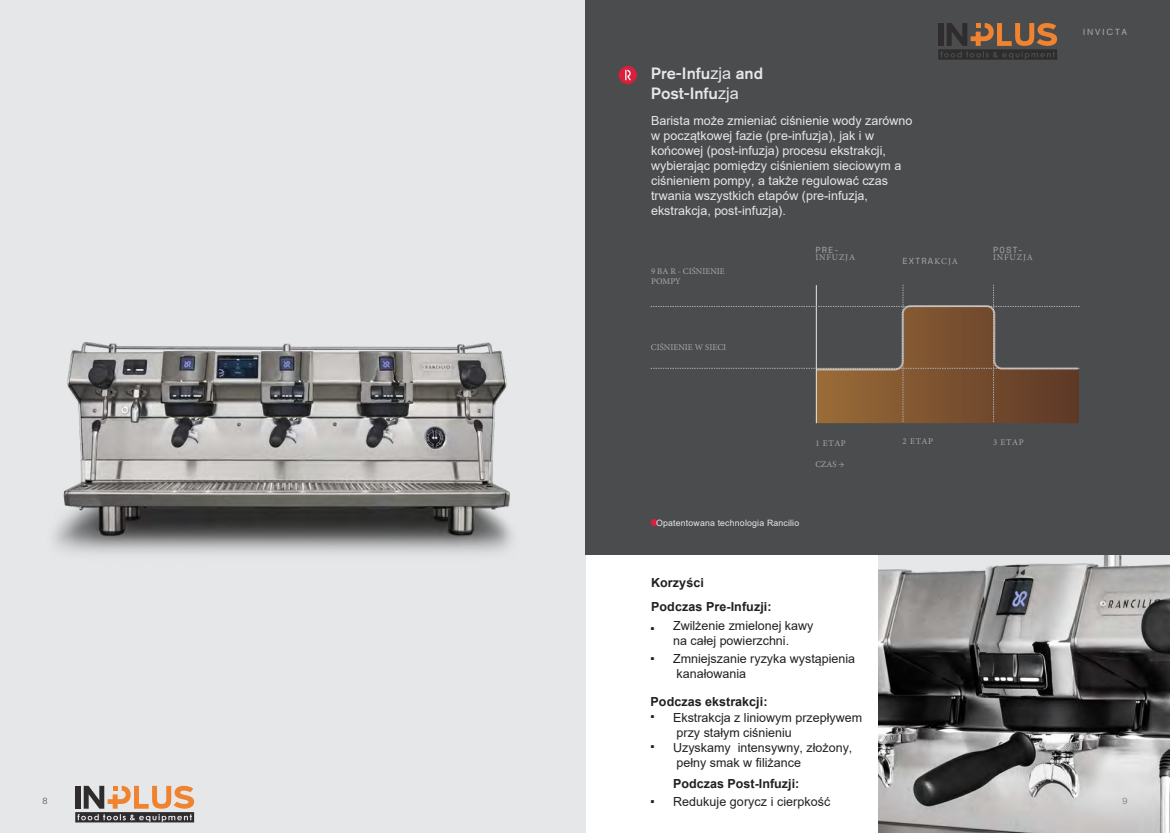
<style>
.page{position:relative;width:1170px;height:833px;background:#fff}
.page>*{position:absolute;margin:0;border:0;box-sizing:border-box;transform-origin:0 0}
.t1{font:500 16.25px/19.5px "Akzidenz Grotesk BQ";color:#e6e7e9}
.t2{font:12.5px/15px "Arial";color:#e6e7e9}
.t3{font:12.5px/15px "Arial";color:#231f20}
.t4{font:700 12.5px/24px "Arial";letter-spacing:.005em;color:#231f20}
.t5{font:8.75px/10.5px "Minion Pro";color:#a8a9ad}
.t6{font:8.75px "Arial";letter-spacing:.02em;color:#e6e7e9}
.t7{font:8.75px/7px "Minion Pro";letter-spacing:.095em;color:#a8a9ad}
.t8{font:8.75px "Space Mono";letter-spacing:.115em;color:#a8a9ad}
.t9{font:8.75px "Akzidenz Grotesk BQ";letter-spacing:.23em;color:#a8a9ad}
.Details{font:300 8.75px "Akzidenz Grotesk BQ";color:#4b4c4d}
.Details-2{font:300 8.75px "Akzidenz Grotesk BQ";color:#6c6d70}
.s1{font-family:"Arial";font-weight:400}
.s2{font-family:"Space Mono"}
.s3{font-family:"Minion Pro"}
.s4{font-family:"Akzidenz Grotesk BQ"}
</style>
<div class="page">
<img style="left:878px;top:555px;width:291px;height:278px">
<div style="left:0;top:0;width:585px;height:833px;background:#e6e7e9"></div>
<img style="left:54px;top:342px;width:458px;height:211px">
<div style="left:585px;top:0;width:584px;height:555px;background:#4b4c4d"></div>
<svg style="left:650px;top:285px;width:429px;height:138px"></svg>
<div style="left:618px;top:66px;width:18px;height:18px;background:#da1f3d;border-radius:50%"></div>
<svg style="left:625px;top:70px;width:5px;height:10px"></svg>
<div style="left:650px;top:519px;width:7px;height:7px;background:#da1f3d;border-radius:50%"></div>
<svg style="left:75px;top:786px;width:119px;height:36px"></svg>
<svg style="left:938px;top:23px;width:119px;height:37px"></svg>
<p class="t1" style="left:651px;top:63px;width:114px">Pre-Infu<span class="s1">zja</span> and<br>Post-Infu<span class="s1">zja</span></p>
<p class="t2" style="left:651px;top:113px;width:263px">Barista może zmieniać ciśnienie wody zarówno w początkowej fazie (pre-infuzja), jak i w końcowej (post-infuzja) procesu ekstrakcji, wybierając pomiędzy ciśnieniem sieciowym a ciśnieniem pompy, a także regulować czas trwania wszystkich etapów (pre-infuzja, ekstrakcja, post-infuzja).</p>
<p class="t5" style="left:651px;top:266px;width:75px">9 BA R - CIŚNIENIE<br>POMPY</p>
<p class="t5" style="left:651px;top:341px;width:77px">CIŚNIENIE W SIECI</p>
<p class="t7" style="left:815px;top:247px;width:41px"><span class="s2">PRE-<br></span>INFUZJA</p>
<p class="t7" style="left:992px;top:247px;width:41px"><span class="s2">POST-<br></span>INFUZJA</p>
<p class="t8" style="left:902px;top:254px;width:57px">EXTRA<span class="s3">KCJA</span></p>
<p class="t5" style="left:815px;top:438px;width:32px">1 ETAP</p>
<p class="t5" style="left:902px;top:436px;width:32px">2 ETAP</p>
<p class="t5" style="left:992px;top:437px;width:32px">3 ETAP</p>
<p class="t5" style="left:815px;top:458px;width:30px">CZAS →</p>
<p class="t6" style="left:656px;top:517px;width:144px">Opatentowana technologia Rancilio</p>
<p class="t9" style="left:1082px;top:26px;width:46px">INVICTA</p>
<p class="t4" style="left:651px;top:570px;width:122px">Korzyści<br>Podczas Pre-Infuzji:</p>
<p class="t3" style="left:650px;top:618px;width:164px;text-align:center"><span class="s4">•</span> Zwilżenie zmielonej kawy na całej powierzchni.</p>
<p class="t3" style="left:676px;top:651px;width:180px;text-indent:-26px"><span class="s4">•</span> Zmniejszanie ryzyka wystąpienia kanałowania</p>
<p class="t4" style="left:650px;top:690px;width:118px">Podczas ekstrakcji:</p>
<p class="t3" style="left:676px;top:709px;width:187px;text-indent:-26px"><span class="s4">•</span> Ekstrakcja z liniowym przepływem przy stałym ciśnieniu</p>
<p class="t3" style="left:676px;top:739px;width:177px;text-indent:-26px"><span class="s4">•</span> Uzyskamy intensywny, złożony, pełny smak w filiżance</p>
<p class="t4" style="left:673px;top:771px;width:128px">Podczas Post-Infuzji:</p>
<p class="t3" style="left:650px;top:794px;width:181px"><span class="s4">•</span> Redukuje gorycz i cierpkość</p>
<p class="Details" style="left:43px;top:796px;width:7px">8</p>
<p class="Details-2" style="left:1122px;top:796px;width:7px">9</p>
</div>
